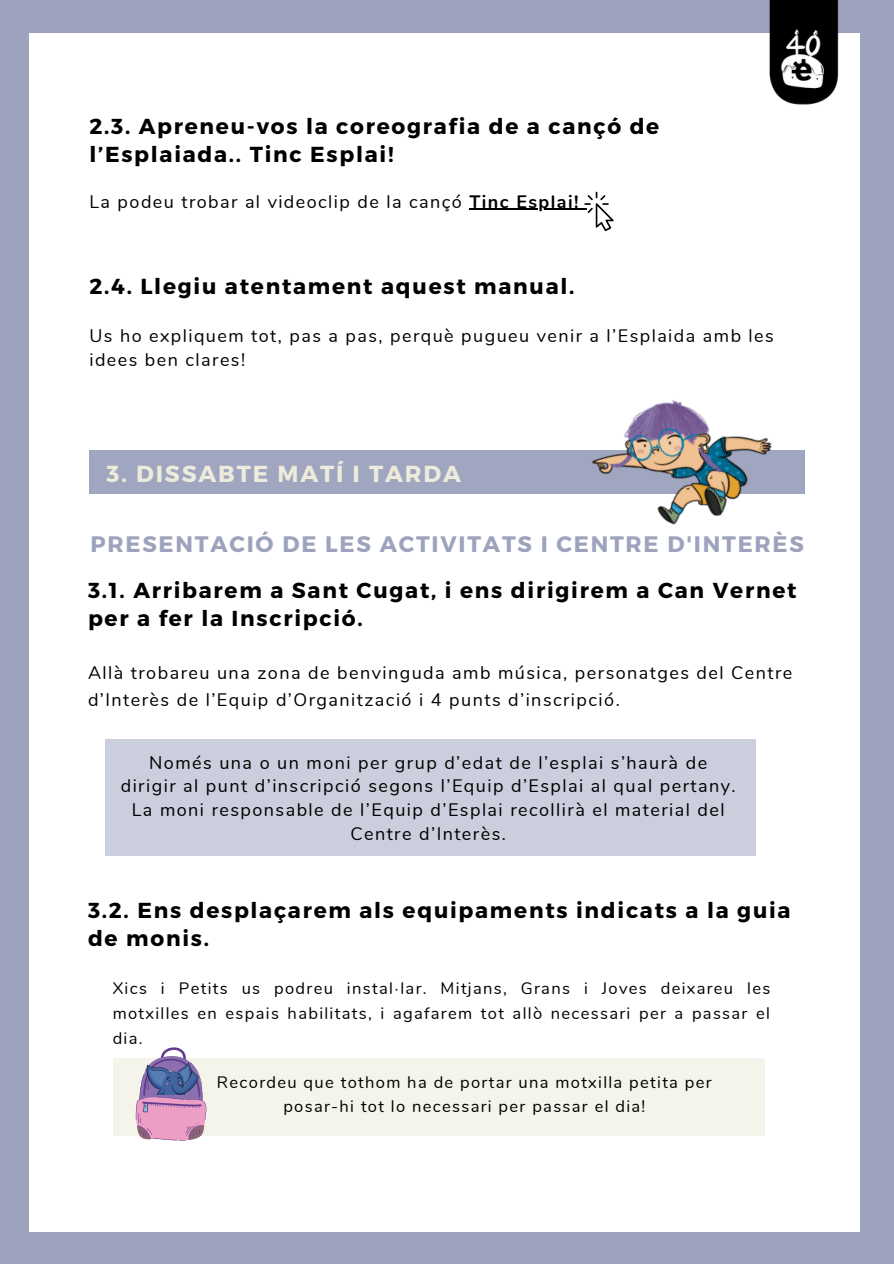
<style>
.page{position:relative;width:894px;height:1264px;background:#fff}
.page>*{position:absolute;margin:0;border:0;box-sizing:border-box;transform-origin:0 0}
.t1{font:700 23.25px "Montserrat";letter-spacing:.08em;color:#edecdc}
.t2{font:700 22.35px "Montserrat";letter-spacing:.08em;color:#9da3bd}
.t3{font:700 21.6px/28.2px "Montserrat";letter-spacing:.08em;color:#000}
.t4{font:18px/23.7px "Nunito";letter-spacing:.08em;color:#000}
.t5{font:16.5px/24.8px "Nunito";letter-spacing:.08em;color:#000;text-align:justify}
.s1{font-weight:700}
</style>
<div class="page">
<div style="left:0;top:0;width:893px;height:1263px;background:#9da3bd"></div>
<div style="left:29px;top:33px;width:830px;height:1198px;background:#fff"></div>
<div style="left:105px;top:739px;width:650px;height:116px;background:#cbcedc"></div>
<div style="left:89px;top:450px;width:715px;height:44px;background:#9da3bd"></div>
<div style="left:113px;top:1058px;width:651px;height:78px;background:#f4f4eb"></div>
<svg style="left:136px;top:1047px;width:70px;height:93px"></svg>
<svg style="left:146px;top:1128px;width:6px;height:7px"></svg>
<img style="left:146px;top:1063px;width:53px;height:31px">
<hr style="left:469px;top:209px;width:110px;height:1px;background:#000">
<svg style="left:579px;top:192px;width:34px;height:39px"></svg>
<img style="left:592px;top:399px;width:213px;height:126px">
<img style="left:769px;top:0;width:70px;height:105px">
<p class="t3" style="left:89px;top:111px;width:571px">2.3. Apreneu-vos la coreografia de a cançó de l’Esplaiada.. Tinc Esplai!</p>
<p class="t4" style="left:89px;top:190px;width:490px">La podeu trobar al videoclip de la cançó <span class="s1">Tinc Esplai!</span></p>
<p class="t3" style="left:89px;top:271px;width:486px">2.4. Llegiu atentament aquest manual.</p>
<p class="t4" style="left:89px;top:324px;width:685px">Us ho expliquem tot, pas a pas, perquè pugueu venir a l’Esplaida amb les idees ben clares!</p>
<p class="t1" style="left:106px;top:458px;width:356px">3. DISSABTE MATÍ I TARDA</p>
<p class="t2" style="left:90px;top:529px;width:714px">PRESENTACIÓ DE LES ACTIVITATS I CENTRE D'INTERÈS</p>
<p class="t3" style="left:88px;top:574px;width:709px">3.1. Arribarem a Sant Cugat, i ens dirigirem a Can Vernet per a fer la Inscripció.</p>
<p class="t4" style="left:88px;top:660px;width:705px;line-height:27px">Allà trobareu una zona de benvinguda amb música, personatges del Centre d’Interès de l’Equip d’Organització i 4 punts d’inscripció.</p>
<p class="t4" style="left:121px;top:751px;width:616px;text-align:center">Només una o un moni per grup d’edat de l’esplai s’haurà de dirigir al punt d’inscripció segons l’Equip d’Esplai al qual pertany.<br>La moni responsable de l’Equip d’Esplai recollirà el material del Centre d’Interès.</p>
<p class="t3" style="left:88px;top:895px;width:704px">3.2. Ens desplaçarem als equipaments indicats a la guia de monis.</p>
<p class="t5" style="left:113px;top:976px;width:659px">Xics i Petits us podreu instal· lar. Mitjans, Grans i Joves deixareu les motxilles en espais habilitats, i agafarem tot allò necessari per a passar el dia.</p>
<p class="t5" style="left:217px;top:1069px;width:496px;text-align:center">Recordeu que tothom ha de portar una motxilla petita per posar-hi tot lo necessari per passar el dia!</p>
</div>
